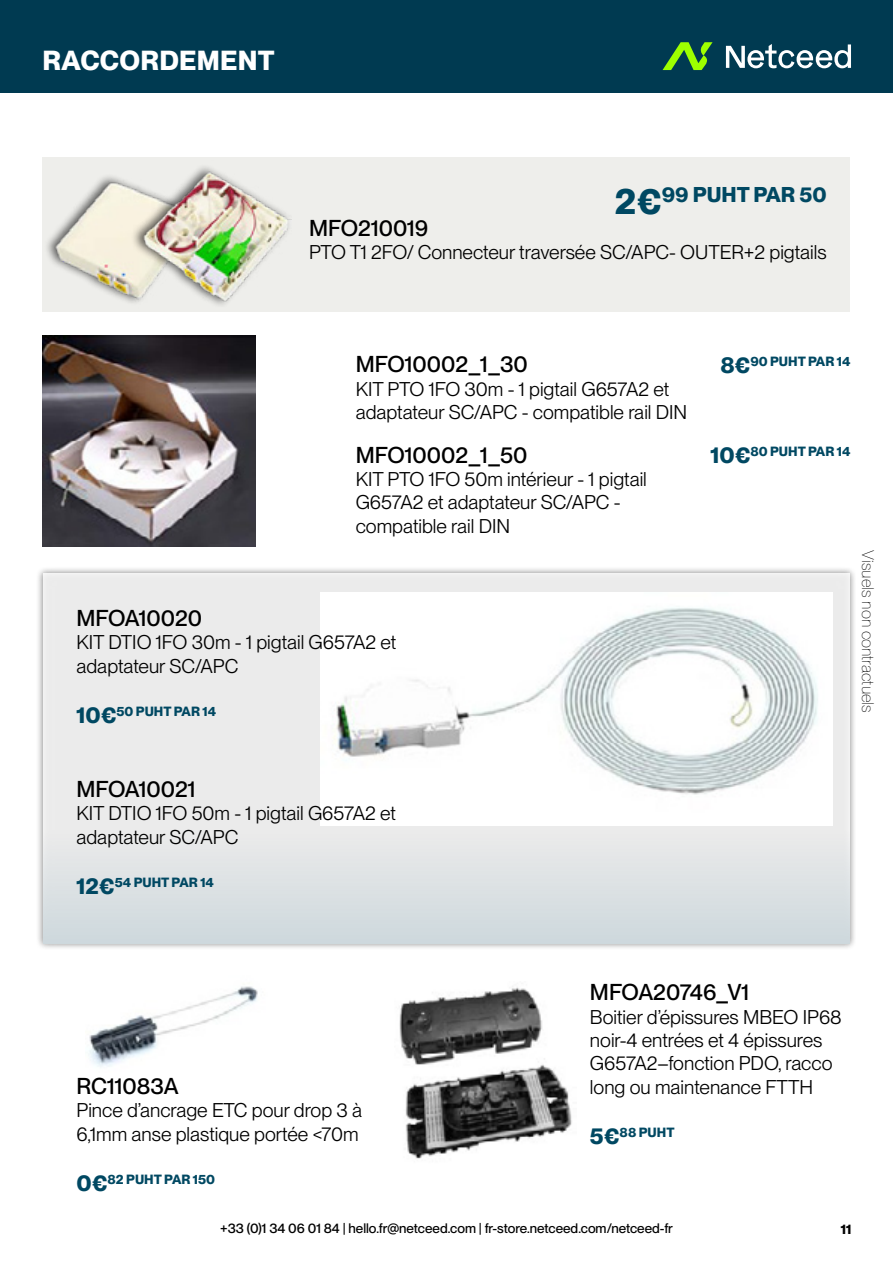
<style>
.page{position:relative;width:893px;height:1263px;background:#fff}
.page>*{position:absolute;margin:0;border:0;box-sizing:border-box;transform-origin:0 0}
.t1{font:700 27px "PP Neue Montreal";letter-spacing:.01em;color:#fff}
.t2{font:500 22.5px "PP Neue Montreal";color:#000}
.t3{font:700 21px "PP Neue Montreal";color:#004862}
.t4{font:19.5px/23.4px "PP Neue Montreal";color:#000}
.t5{font:100 16.5px "PP Neue Montreal";color:#000}
.t6{font:500 13.5px "PP Neue Montreal";color:#000}
.t7{font:700 13.5px "PP Neue Montreal";color:#000}
.t8{font:700 13.05px "PP Neue Montreal";color:#004862}
.s1{font-size:36px}
.s2{font-size:22.5px}
</style>
<div class="page">
<div style="left:0;top:0;width:893px;height:92px;background:#003a51"></div>
<svg style="left:663px;top:42px;width:49px;height:28px"></svg>
<svg style="left:726px;top:44px;width:125px;height:24px"></svg>
<div style="left:43px;top:157px;width:807px;height:155px;background:#eeeeeb"></div>
<img style="left:50px;top:176px;width:80px;height:126px">
<div style="left:130px;top:162px;width:162px;height:146px;background:#000;opacity:.6"></div>
<img style="left:140px;top:162px;width:152px;height:146px">
<img style="left:43px;top:335px;width:213px;height:212px">
<div style="left:36px;top:566px;width:820px;height:384px;background:#000;opacity:.4"></div>
<div style="left:43px;top:573px;width:807px;height:370px;background:linear-gradient(to bottom,#f1efee,#dce1e4)"></div>
<img style="left:320px;top:593px;width:513px;height:232px">
<img style="left:88px;top:986px;width:170px;height:81px">
<img style="left:399px;top:986px;width:173px;height:173px">
<h1 class="t1" style="left:43px;top:44px;width:234px">RACCORDEMENT</h1>
<p class="t3" style="left:615px;top:182px;width:213px"><span class="s1">2€</span>99 PUHT PAR 50</p>
<p class="t2" style="left:309px;top:215px;width:121px">MFO210019</p>
<p class="t4" style="left:309px;top:241px;width:519px">PTO T1 2FO/ Connecteur traversée SC/APC- OUTER+2 pigtails</p>
<p class="t2" style="left:356px;top:351px;width:174px">MFO10002_1_30</p>
<p class="t4" style="left:356px;top:377px;width:333px">KIT PTO 1FO 30m - 1 pigtail G657A2 et adaptateur SC/APC - compatible rail DIN</p>
<p class="t2" style="left:356px;top:441px;width:173px">MFO10002_1_50</p>
<p class="t4" style="left:356px;top:467px;width:293px">KIT PTO 1FO 50m intérieur - 1 pigtail<br>G657A2 et adaptateur SC/APC - compatible rail DIN</p>
<p class="t2" style="left:77px;top:605px;width:127px">MFOA10020</p>
<p class="t4" style="left:77px;top:631px;width:321px">KIT DTIO 1FO 30m - 1 pigtail G657A2 et adaptateur SC/APC</p>
<p class="t8" style="left:77px;top:703px;width:141px"><span class="s2">10€</span>50 PUHT PAR 14</p>
<p class="t2" style="left:77px;top:776px;width:121px">MFOA10021</p>
<p class="t4" style="left:77px;top:802px;width:321px">KIT DTIO 1FO 50m - 1 pigtail G657A2 et adaptateur SC/APC</p>
<p class="t8" style="left:77px;top:874px;width:139px"><span class="s2">12€</span>54 PUHT PAR 14</p>
<p class="t8" style="left:720px;top:353px;width:132px"><span class="s2">8€</span>90 PUHT PAR 14</p>
<p class="t8" style="left:711px;top:443px;width:141px"><span class="s2">10€</span>80 PUHT PAR 14</p>
<p class="t5" style="left:878px;top:550px;width:164px;rotate:90deg">Visuels non contractuels</p>
<p class="t2" style="left:77px;top:1073px;width:104px">RC11083A</p>
<p class="t4" style="left:77px;top:1099px;width:287px">Pince d’ancrage ETC pour drop 3 à<br>6,1mm anse plastique portée &lt;70m</p>
<p class="t8" style="left:77px;top:1171px;width:140px"><span class="s2">0€</span>82 PUHT PAR 150</p>
<p class="t2" style="left:590px;top:979px;width:161px">MFOA20746_V1</p>
<p class="t4" style="left:590px;top:1005px;width:253px">Boitier d’épissures MBEO IP68 noir-4 entrées et 4 épissures<br>G657A2–fonction PDO, racco long ou maintenance FTTH</p>
<p class="t8" style="left:590px;top:1124px;width:86px"><span class="s2">5€</span>88 PUHT</p>
<p class="t6" style="left:220px;top:1220px;width:454px">+33 (0)1 34 06 01 84 | hello.fr@netceed.com | fr-store.netceed.com/netceed-fr</p>
<p class="t7" style="left:841px;top:1221px;width:12px">11</p>
</div>
